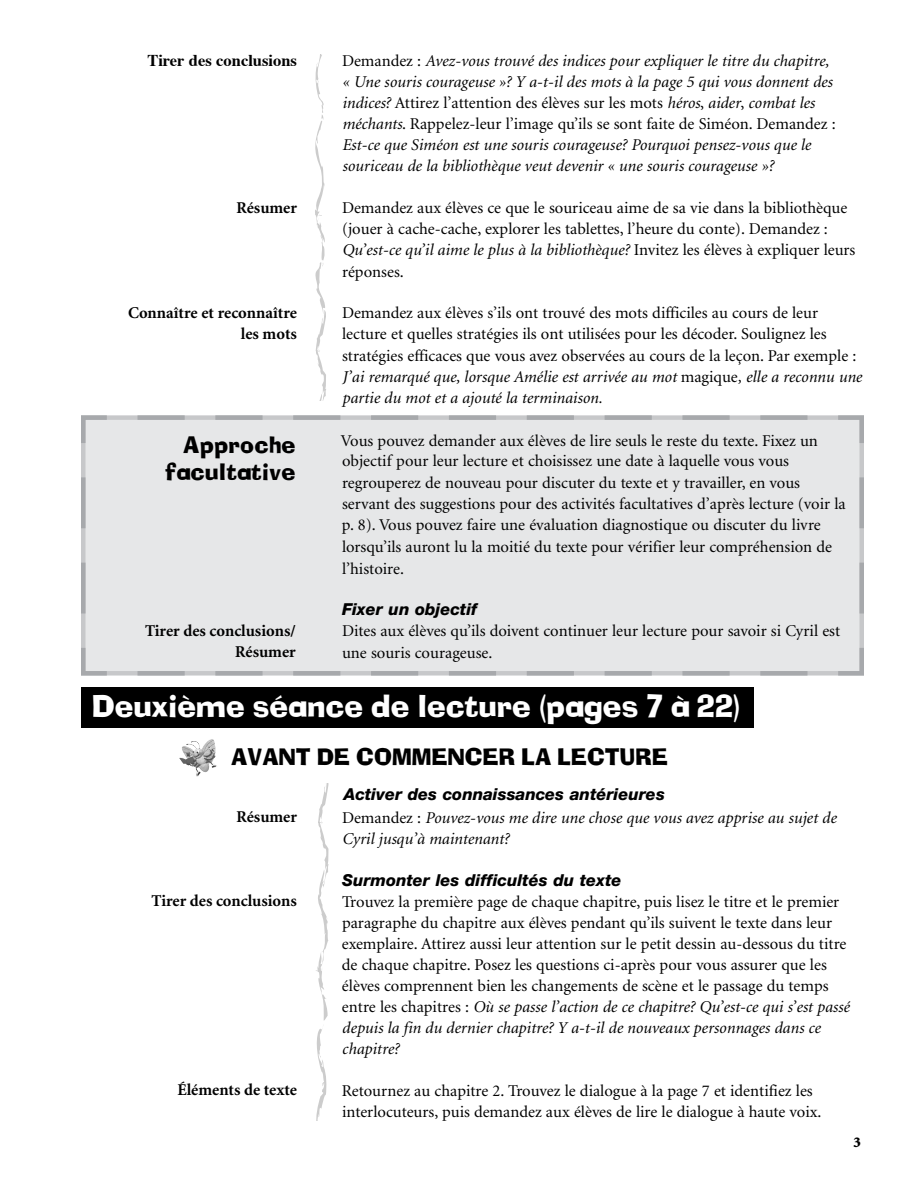
<style>
.page{position:relative;width:918px;height:1188px;background:#fff}
.page>*{position:absolute;margin:0;border:0;box-sizing:border-box;transform-origin:0 0}
.t1{font:30px "Neo Ad Lib";letter-spacing:.005em;color:#fff}
.t2{font:22.5px/27px "Neo Ad Lib";letter-spacing:.015em;color:#000;text-align:right}
.t3{font:16.5px/21px "Minion";color:#000}
.t4{font:italic 16.5px/21px "Minion";color:#000}
.t5{font:700 16.5px/21px "Minion";color:#000;text-align:right}
.t6{font:italic 800 16.5px "Helvetica Neue LT Std";color:#000}
.t7{font:700 16.5px "Times";color:#000}
.t8{font:900 15px "Minion";color:#000}
.s1{font-style:normal}
.s2{font-style:italic}
</style>
<div class="page">
<svg style="left:315px;top:54px;width:11px;height:346px"></svg>
<svg style="left:316px;top:783px;width:13px;height:337px"></svg>
<div style="left:81px;top:415px;width:783px;height:261px;background:#e6e7e8"></div>
<div style="left:81px;top:687px;width:672px;height:41px;background:#000"></div>
<img style="left:182px;top:739px;width:29px;height:20px">
<p class="t7" style="left:148px;top:45px;width:151px">Tirer des conclusions</p>
<p class="t5" style="left:236px;top:198px;width:62px">Résumer</p>
<p class="t5" style="left:128px;top:303px;width:170px">Connaître et reconnaître les mots</p>
<p class="t4" style="left:342px;top:51px;width:495px"><span class="s1">Demandez :</span> Avez-vous trouvé des indices pour expliquer le titre du chapitre, « Une souris courageuse »? Y a-t-il des mots à la page 5 qui vous donnent des indices? <span class="s1">Attirez l’attention des élèves sur les mots</span> héros<span class="s1">,</span> aider<span class="s1">,</span> combat les méchants<span class="s1">. Rappelez-leur l’image qu’ils se sont faite de Siméon. Demandez :<br></span>Est-ce que Siméon est une souris courageuse? Pourquoi pensez-vous que le souriceau de la bibliothèque veut devenir « une souris courageuse »?</p>
<p class="t3" style="left:342px;top:198px;width:515px">Demandez aux élèves ce que le souriceau aime de sa vie dans la bibliothèque (jouer à cache-cache, explorer les tablettes, l’heure du conte). Demandez :<br><span class="s2">Qu’est-ce qu’il aime le plus à la bibliothèque?</span> Invitez les élèves à expliquer leurs réponses.</p>
<p class="t3" style="left:342px;top:303px;width:521px">Demandez aux élèves s’ils ont trouvé des mots difficiles au cours de leur lecture et quelles stratégies ils ont utilisées pour les décoder. Soulignez les stratégies efficaces que vous avez observées au cours de la leçon. Par exemple :<br><span class="s2">J’ai remarqué que, lorsque Amélie est arrivée au mot</span> magique<span class="s2">, elle a reconnu une partie du mot et a ajouté la terminaison.</span></p>
<p class="t3" style="left:341px;top:430px;width:506px">Vous pouvez demander aux élèves de lire seuls le reste du texte. Fixez un objectif pour leur lecture et choisissez une date à laquelle vous vous regrouperez de nouveau pour discuter du texte et y travailler, en vous servant des suggestions pour des activités facultatives d’après lecture (voir la p. 8). Vous pouvez faire une évaluation diagnostique ou discuter du livre lorsqu’ils auront lu la moitié du texte pour vérifier leur compréhension de l’histoire.</p>
<p class="t6" style="left:342px;top:600px;width:137px">Fixer un objectif</p>
<p class="t3" style="left:342px;top:621px;width:500px">Dites aux élèves qu’ils doivent continuer leur lecture pour savoir si Cyril est une souris courageuse.</p>
<h1 class="t1" style="left:92px;top:688px;width:649px">Deuxième séance de lecture (pages 7 à 22)</h1>
<h2 class="t2" style="left:231px;top:743px;width:438px">AVANT DE COMMENCER LA LECTURE</h2>
<p class="t6" style="left:344px;top:785px;width:323px">Activer des connaissances antérieures</p>
<h2 class="t2" style="left:165px;top:431px;width:133px">Approche facultative</h2>
<p class="t5" style="left:145px;top:620px;width:152px">Tirer des conclusions/<br>Résumer</p>
<p class="t5" style="left:236px;top:807px;width:62px">Résumer</p>
<p class="t5" style="left:152px;top:891px;width:147px">Tirer des conclusions</p>
<p class="t5" style="left:177px;top:1080px;width:121px">Éléments de texte</p>
<p class="t4" style="left:342px;top:807px;width:496px"><span class="s1">Demandez :</span> Pouvez-vous me dire une chose que vous avez apprise au sujet de<br>Cyril jusqu’à maintenant?</p>
<p class="t6" style="left:342px;top:870px;width:281px">Surmonter les difficultés du texte</p>
<p class="t3" style="left:342px;top:891px;width:509px">Trouvez la première page de chaque chapitre, puis lisez le titre et le premier paragraphe du chapitre aux élèves pendant qu’ils suivent le texte dans leur exemplaire. Attirez aussi leur attention sur le petit dessin au-dessous du titre de chaque chapitre. Posez les questions ci-après pour vous assurer que les élèves comprennent bien les changements de scène et le passage du temps entre les chapitres : <span class="s2">Où se passe l’action de ce chapitre? Qu’est-ce qui s’est passé depuis la fin du dernier chapitre? Y a-t-il de nouveaux personnages dans ce chapitre?</span></p>
<p class="t3" style="left:342px;top:1080px;width:481px">Retournez au chapitre 2. Trouvez le dialogue à la page 7 et identifiez les interlocuteurs, puis demandez aux élèves de lire le dialogue à haute voix.</p>
<p class="t8" style="left:854px;top:1134px;width:9px">3</p>
</div>
